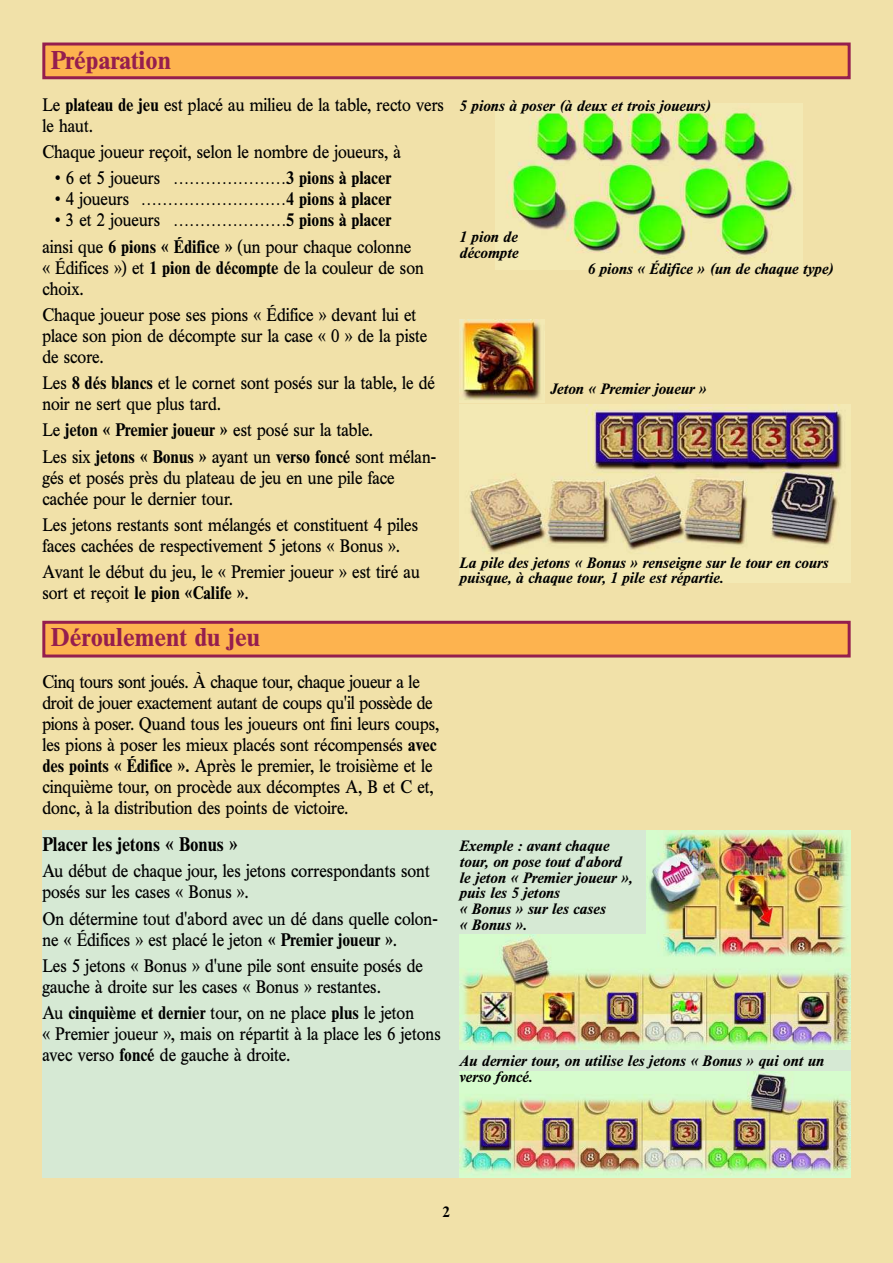
<style>
.page{position:relative;width:893px;height:1263px;background:#fff}
.page>*{position:absolute;margin:0;border:0;box-sizing:border-box;transform-origin:0 0}
.t1{font:700 25.5px "Times BQ";color:#951e4e}
.t2{font:700 19.5px "Times BQ";color:#000;scale:.9 1}
.t3{font:18px/21px "Times BQ";color:#000;scale:.9 1}
.t4{font:italic 700 15px/15.8px "Times BQ";color:#000}
.t5{font:700 15px "Times BQ";color:#000}
.s1{font-weight:700}
</style>
<div class="page">
<div style="left:0;top:0;width:892px;height:1263px;background:#f1e1a9"></div>
<div style="left:42px;top:830px;width:808px;height:348px;background:#d6e9d4"></div>
<div style="left:44px;top:622px;width:805px;height:34px;background:#fdb34f"></div>
<div style="left:42px;top:621px;width:808px;height:37px;border:3px solid #951e4e"></div>
<div style="left:44px;top:44px;width:805px;height:34px;background:#fdb34f"></div>
<div style="left:42px;top:43px;width:808px;height:36px;border:3px solid #951e4e"></div>
<div style="left:459px;top:320px;width:85px;height:86px;background:#f2e8b4"></div>
<img style="left:460px;top:320px;width:81px;height:80px">
<img style="left:495px;top:103px;width:307px;height:167px">
<img style="left:459px;top:405px;width:391px;height:178px">
<img style="left:459px;top:935px;width:391px;height:114px">
<img style="left:646px;top:830px;width:204px;height:132px">
<img style="left:459px;top:1071px;width:391px;height:107px">
<h1 class="t1" style="left:51px;top:46px;width:122px">Préparation</h1>
<p class="t3" style="left:42px;top:94px;width:448px">Le <span class="s1">plateau de jeu</span> est placé au milieu de la table, recto vers le haut.</p>
<p class="t3" style="left:42px;top:141px;width:400px">Chaque joueur reçoit, selon le nombre de joueurs, à</p>
<p class="t3" style="left:55px;top:168px;width:375px">• 6 et 5 joueurs …………………<span class="s1">3 pions à placer</span></p>
<p class="t3" style="left:55px;top:189px;width:375px">• 4 joueurs ………………………<span class="s1">4 pions à placer</span></p>
<p class="t3" style="left:42px;top:207px;width:411px;line-height:26.2px;text-align:center">• 3 et 2 joueurs …………………<span class="s1">5 pions à placer </span>ainsi que <span class="s1">6 pions « Édifice »</span> (un pour chaque colonne</p>
<p class="t3" style="left:42px;top:257px;width:425px">« Édifices ») et <span class="s1">1 pion de décompte</span> de la couleur de son choix.</p>
<p class="t3" style="left:42px;top:304px;width:429px">Chaque joueur pose ses pions « Édifice » devant lui et place son pion de décompte sur la case « 0 » de la piste de score.</p>
<p class="t3" style="left:42px;top:372px;width:438px">Les <span class="s1">8 dés blancs</span> et le cornet sont posés sur la table, le dé noir ne sert que plus tard.</p>
<p class="t3" style="left:42px;top:417px;width:439px;line-height:26.2px">Le <span class="s1">jeton « Premier joueur »</span> est posé sur la table.<br>Les six <span class="s1">jetons « Bonus »</span> ayant un <span class="s1">verso foncé</span> sont mélan-</p>
<p class="t3" style="left:42px;top:467px;width:393px">gés et posés près du plateau de jeu en une pile face cachée pour le dernier tour.</p>
<p class="t3" style="left:42px;top:514px;width:419px">Les jetons restants sont mélangés et constituent 4 piles faces cachées de respectivement 5 jetons « Bonus ».</p>
<p class="t3" style="left:42px;top:561px;width:421px">Avant le début du jeu, le « Premier joueur » est tiré au sort et reçoit <span class="s1">le pion «Calife »</span>.</p>
<h1 class="t1" style="left:51px;top:624px;width:211px">Déroulement du jeu</h1>
<p class="t3" style="left:42px;top:672px;width:442px">Cinq tours sont joués. À chaque tour, chaque joueur a le droit de jouer exactement autant de coups qu'il possède de pions à poser. Quand tous les joueurs ont fini leurs coups, les pions à poser les mieux placés sont récompensés <span class="s1">avec des points « Édifice ».</span> Après le premier, le troisième et le cinquième tour, on procède aux décomptes A, B et C et, donc, à la distribution des points de victoire.</p>
<p class="t2" style="left:42px;top:834px;width:219px">Placer les jetons « Bonus »</p>
<p class="t3" style="left:42px;top:861px;width:432px">Au début de chaque jour, les jetons correspondants sont posés sur les cases « Bonus ».</p>
<p class="t3" style="left:42px;top:908px;width:441px">On détermine tout d'abord avec un dé dans quelle colon&shy;ne « Édifices » est placé le jeton <span class="s1">« Premier joueur »</span>.</p>
<p class="t3" style="left:42px;top:955px;width:424px">Les 5 jetons « Bonus » d'une pile sont ensuite posés de gauche à droite sur les cases « Bonus » restantes.</p>
<p class="t3" style="left:42px;top:1002px;width:444px">Au <span class="s1">cinquième et dernier</span> tour, on ne place <span class="s1">plus</span> le jeton<br>« Premier joueur », mais on répartit à la place les 6 jetons avec verso <span class="s1">foncé</span> de gauche à droite.</p>
<p class="t4" style="left:459px;top:98px;width:253px">5 pions à poser (à deux et trois joueurs)</p>
<p class="t4" style="left:459px;top:229px;width:60px">1 pion de décompte</p>
<p class="t4" style="left:587px;top:260px;width:247px">6 pions « Édifice » (un de chaque type)</p>
<p class="t4" style="left:550px;top:381px;width:158px">Jeton « Premier joueur »</p>
<p class="t4" style="left:459px;top:554px;width:370px">La pile des jetons « Bonus » renseigne sur le tour en cours puisque, à chaque tour, 1 pile est répartie.</p>
<p class="t4" style="left:459px;top:838px;width:174px">Exemple : avant chaque tour, on pose tout d'abord le jeton « Premier joueur », puis les 5 jetons<br>« Bonus » sur les cases<br>« Bonus ».</p>
<p class="t4" style="left:459px;top:1053px;width:366px">Au dernier tour, on utilise les jetons « Bonus » qui ont un verso foncé.</p>
<p class="t5" style="left:443px;top:1204px;width:9px">2</p>
</div>
